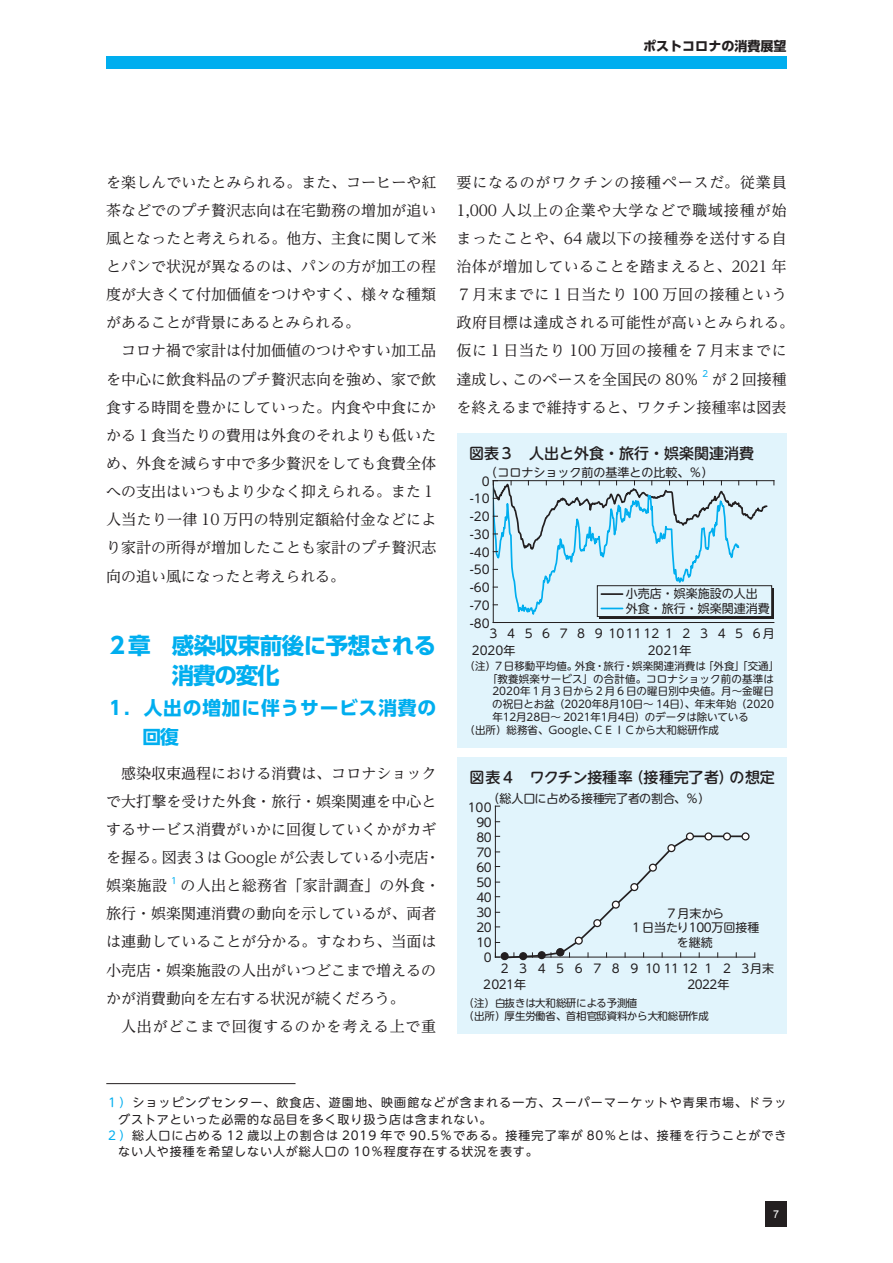
<style>
.page{position:relative;width:893px;height:1263px;background:#fff}
.page>*{position:absolute;margin:0;border:0;box-sizing:border-box;transform-origin:0 0}
.t1{font:700 22.5px/30px "UD Shin Go Pr 6";letter-spacing:-.02em;color:#00aeef}
.t2{font:700 18.75px/28.5px "UD Shin Go Pr 6";letter-spacing:.045em;color:#00aeef}
.t3{font:15px/28.2px "UD Reimin Pr 6";color:#231f20;text-align:justify}
.t4{font:15px/28.2px "UD Reimin Pr 6";letter-spacing:.03em;color:#231f20}
.t5{font:500 15px "UD Shin M Go Pr 6";color:#231f20}
.t6{font:15px "UD Reimin Pr 6";letter-spacing:.055em;color:#231f20}
.t7{font:700 13.05px "UD Shin Go Pr 6";color:#231f20}
.t8{font:12px "UD Shin M Go Pr 6";letter-spacing:.075em;color:#231f20}
.t9{font:12px/14.2px "UD Shin M Go Pr 6";color:#231f20}
.t10{font:12px "UD Shin M Go Pr 6";letter-spacing:.095em;color:#231f20}
.t11{font:12px "UD Shin M Go Pr 6";letter-spacing:.8em;color:#231f20}
.t12{font:12px "UD Shin M Go Pr 6";letter-spacing:.045em;color:#231f20}
.t13{font:10.8px "Arial";color:#fff}
.t14{font:10.5px/12.8px "UD Shin M Go Pr 6";color:#231f20}
.t15{font:8.7px "UD Shin M Go Pr 6";color:#00aeef}
.s1{color:#00aeef}
</style>
<div class="page">
<div style="left:106px;top:56px;width:681px;height:13px;background:#00aeef"></div>
<div style="left:765px;top:1201px;width:22px;height:26px;background:#231f20"></div>
<hr style="left:106px;top:1083px;width:190px;height:1px;background:#231f20">
<div style="left:457px;top:433px;width:330px;height:315px;background:#e1f4fc"></div>
<hr style="left:493px;top:480px;width:281px;height:1px;background:#231f20">
<hr style="left:493px;top:622px;width:281px;height:1px;background:#231f20">
<svg style="left:493px;top:480px;width:275px;height:142px"></svg>
<div style="left:457px;top:757px;width:330px;height:277px;background:#e1f4fc"></div>
<hr style="left:495px;top:806px;width:1px;height:151px;background:#231f20">
<hr style="left:495px;top:957px;width:260px;height:1px;background:#231f20">
<div style="left:686px;top:832px;width:8px;height:8px;border:1px solid #231f20;border-radius:50%"></div>
<div style="left:704px;top:832px;width:8px;height:8px;border:1px solid #231f20;border-radius:50%"></div>
<div style="left:723px;top:832px;width:8px;height:8px;border:1px solid #231f20;border-radius:50%"></div>
<div style="left:741px;top:832px;width:9px;height:8px;border:1px solid #231f20;border-radius:50%"></div>
<svg style="left:495px;top:835px;width:253px;height:124px"></svg>
<div style="left:501px;top:953px;width:7px;height:6px;background:#231f20;border-radius:50%"></div>
<div style="left:501px;top:952px;width:8px;height:8px;border:1px solid #231f20;border-radius:50%"></div>
<div style="left:520px;top:953px;width:7px;height:6px;background:#231f20;border-radius:50%"></div>
<div style="left:519px;top:952px;width:8px;height:8px;border:1px solid #231f20;border-radius:50%"></div>
<div style="left:538px;top:952px;width:7px;height:6px;background:#231f20;border-radius:50%"></div>
<div style="left:538px;top:951px;width:8px;height:8px;border:1px solid #231f20;border-radius:50%"></div>
<div style="left:557px;top:949px;width:7px;height:7px;background:#231f20;border-radius:50%"></div>
<div style="left:556px;top:948px;width:8px;height:8px;border:1px solid #231f20;border-radius:50%"></div>
<p class="t7" style="left:643px;top:35px;width:145px">ポストコロナの消費展望</p>
<p class="t3" style="left:106px;top:167px;width:332px">を楽しんでいたとみられる。また、コーヒーや紅茶などでのプチ贅沢志向は在宅勤務の増加が追い風となったと考えられる。他方、主食に関して米とパンで状況が異なるのは、パンの方が加工の程度が大きくて付加価値をつけやすく、様々な種類があることが背景にあるとみられる。</p>
<p class="t3" style="left:106px;top:336px;width:332px;text-indent:15px">コロナ禍で家計は付加価値のつけやすい加工品を中心に飲食料品のプチ贅沢志向を強め、家で飲食する時間を豊かにしていった。内食や中食にかかる１食当たりの費用は外食のそれよりも低いため、外食を減らす中で多少贅沢をしても食費全体への支出はいつもより少なく抑えられる。また１人当たり一律 10 万円の特別定額給付金などにより家計の所得が増加したことも家計のプチ贅沢志向の追い風になったと考えられる。</p>
<h1 class="t1" style="left:172px;top:630px;width:266px;text-indent:-65px">２章　感染収束前後に予想される消費の変化</h1>
<p class="t2" style="left:142px;top:693px;width:295px;text-indent:-36px">１．人出の増加に伴うサービス消費の回復</p>
<p class="t3" style="left:106px;top:758px;width:335px;text-align:left;text-indent:15px">感染収束過程における消費は、コロナショックで大打撃を受けた外食・旅行・娯楽関連を中心とするサービス消費がいかに回復していくかがカギを握る。図表３は Google が公表している小売店・娯楽施設</p>
<p class="t15" style="left:171px;top:873px;width:7px">1</p>
<p class="t3" style="left:106px;top:871px;width:335px;text-align:left;text-indent:74px">の人出と総務省「家計調査」の外食・旅行・娯楽関連消費の動向を示しているが、両者は連動していることが分かる。すなわち、当面は小売店・娯楽施設の人出がいつどこまで増えるのかが消費動向を左右する状況が続くだろう。</p>
<p class="t6" style="left:121px;top:1014px;width:317px">人出がどこまで回復するのかを考える上で重</p>
<p class="t4" style="left:457px;top:167px;width:339px">要になるのがワクチンの接種ペースだ。従業員<br>1,000 人以上の企業や大学などで職域接種が始まったことや、64 歳以下の接種券を送付する自治体が増加していることを踏まえると、2021 年<br>７月末までに１日当たり 100 万回の接種という政府目標は達成される可能性が高いとみられる。仮に１日当たり 100 万回の接種を７月末までに達成し、このペースを全国民の 80％</p>
<p class="t15" style="left:702px;top:367px;width:7px">2</p>
<p class="t3" style="left:457px;top:364px;width:332px;text-align:right">が２回接種<br>を終えるまで維持すると、ワクチン接種率は図表</p>
<p class="t5" style="left:469px;top:440px;width:286px">図表３　人出と外食・旅行・娯楽関連消費</p>
<p class="t9" style="left:485px;top:465px;width:229px">（コロナショック前の基準との比較、％）</p>
<p class="t8" style="left:482px;top:471px;width:9px">0</p>
<p class="t8" style="left:470px;top:489px;width:21px">-10</p>
<p class="t8" style="left:470px;top:507px;width:21px">-20</p>
<p class="t8" style="left:470px;top:524px;width:21px">-30</p>
<p class="t8" style="left:470px;top:542px;width:21px">-40</p>
<p class="t8" style="left:470px;top:560px;width:21px">-50</p>
<p class="t8" style="left:470px;top:578px;width:21px">-60</p>
<p class="t8" style="left:470px;top:595px;width:21px">-70</p>
<p class="t9" style="left:626px;top:586px;width:145px">小売店・娯楽施設の人出外食・旅行・娯楽関連消費</p>
<p class="t8" style="left:470px;top:613px;width:21px">-80</p>
<p class="t11" style="left:490px;top:623px;width:287px">3456789101112123456月</p>
<p class="t8" style="left:472px;top:640px;width:45px">2020年</p>
<p class="t8" style="left:648px;top:640px;width:45px">2021年</p>
<p class="t14" style="left:465px;top:659px;width:316px">（注）７日移動平均値。外食・旅行・娯楽関連消費は「外食」「交通」</p>
<p class="t14" style="left:487px;top:671px;width:288px">「教養娯楽サービス」の合計値。コロナショック前の基準は</p>
<p class="t14" style="left:492px;top:684px;width:283px">2020年１月３日から２月６日の曜日別中央値。月～金曜日</p>
<p class="t14" style="left:492px;top:697px;width:283px">の祝日とお盆（2020年8月10日～ 14日）、年末年始（2020</p>
<p class="t14" style="left:492px;top:710px;width:258px">年12月28日～ 2021年1月4日）のデータは除いている</p>
<p class="t14" style="left:465px;top:722px;width:256px">（出所）総務省、Google、ＣＥＩＣから大和総研作成</p>
<p class="t5" style="left:469px;top:765px;width:307px">図表４　ワクチン接種率（接種完了者）の想定</p>
<p class="t9" style="left:487px;top:790px;width:224px">（総人口に占める接種完了者の割合、％）</p>
<p class="t8" style="left:468px;top:797px;width:25px">100</p>
<p class="t8" style="left:476px;top:812px;width:17px">90</p>
<p class="t8" style="left:476px;top:827px;width:17px">80</p>
<p class="t8" style="left:476px;top:842px;width:17px">70</p>
<p class="t8" style="left:476px;top:857px;width:17px">60</p>
<p class="t8" style="left:476px;top:872px;width:17px">50</p>
<p class="t8" style="left:476px;top:887px;width:17px">40</p>
<p class="t8" style="left:476px;top:902px;width:17px">30</p>
<p class="t8" style="left:476px;top:917px;width:17px">20</p>
<p class="t8" style="left:476px;top:932px;width:17px">10</p>
<p class="t8" style="left:484px;top:947px;width:9px">0</p>
<p class="t9" style="left:630px;top:906px;width:131px;text-align:center">７月末から<br>１日当たり100万回接種を継続</p>
<p class="t12" style="left:501px;top:959px;width:275px">2 3 4 5 6 7 8 91011121 2 3月末</p>
<p class="t8" style="left:483px;top:974px;width:45px">2021年</p>
<p class="t8" style="left:687px;top:974px;width:44px">2022年</p>
<p class="t14" style="left:463px;top:996px;width:247px">（注）白抜きは大和総研による予測値<br>（出所）厚生労働省、首相官邸資料から大和総研作成</p>
<p class="t10" style="left:106px;top:1092px;width:682px"><span class="s1">1）</span>ショッピングセンター、飲食店、遊園地、映画館などが含まれる一方、スーパーマーケットや青果市場、ドラッ</p>
<p class="t8" style="left:118px;top:1109px;width:375px">グストアといった必需的な品目を多く取り扱う店は含まれない。</p>
<p class="t8" style="left:106px;top:1125px;width:682px"><span class="s1">2）</span>総人口に占める 12 歳以上の割合は 2019 年で 90.5％である。接種完了率が 80％とは、接種を行うことができ</p>
<p class="t8" style="left:118px;top:1142px;width:421px">ない人や接種を希望しない人が総人口の 10％程度存在する状況を表す。</p>
<p class="t13" style="left:773px;top:1207px;width:8px">7</p>
</div>
